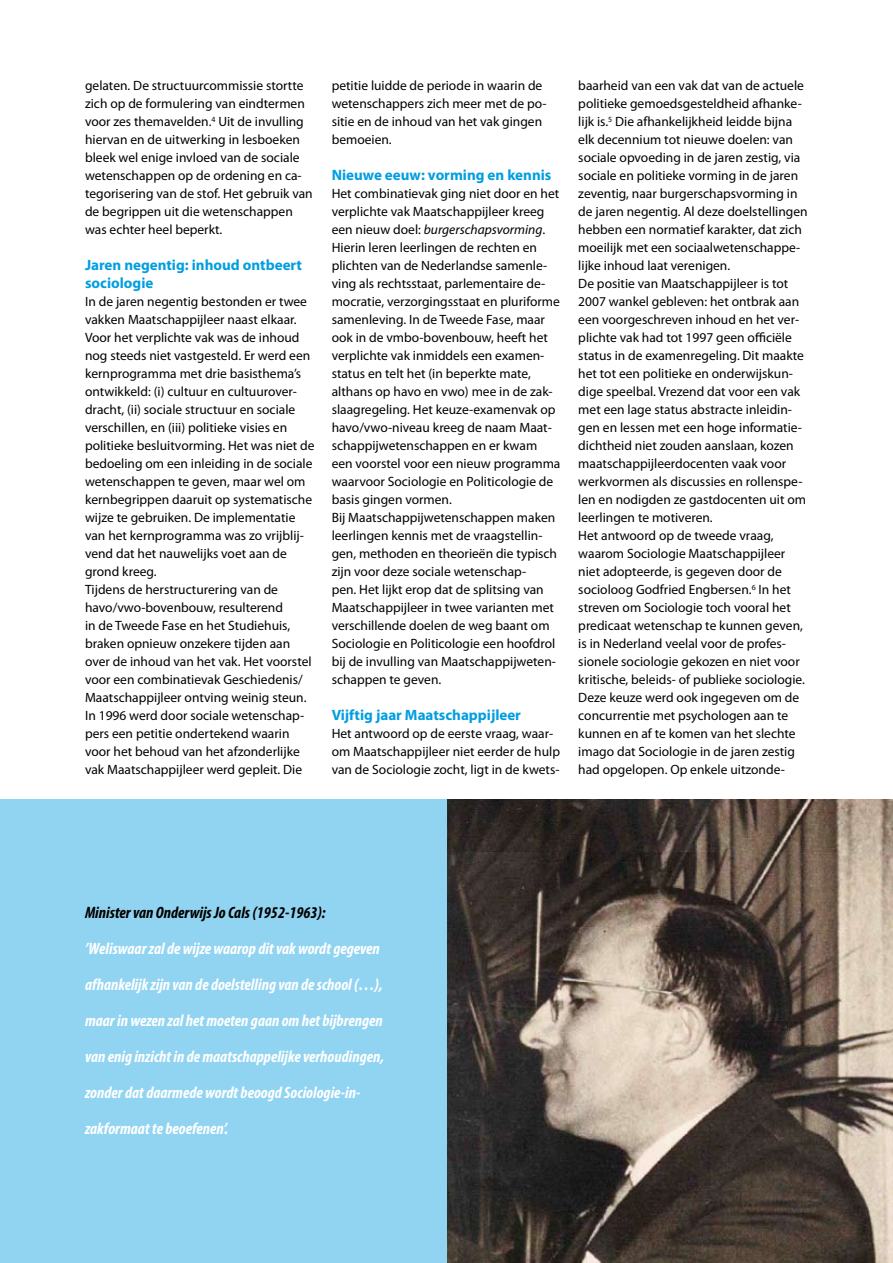
<style>
.page{position:relative;width:893px;height:1263px;background:#fff}
.page>*{position:absolute;margin:0;border:0;box-sizing:border-box;transform-origin:0 0}
.t1{font:italic 700 condensed 16.5px/36px "Myriad Pro";color:#fff}
.t2{font:italic 700 condensed 16.5px "Myriad Pro";color:#000}
.t3{font:700 15px/18px "Myriad Pro";color:#009ee0}
.t4{font:13.5px/18px "Myriad Pro";color:#000}
.s1{font-style:italic}
</style>
<div class="page">
<div style="left:0;top:799px;width:893px;height:464px;background:#91d4f2"></div>
<img style="left:448px;top:799px;width:445px;height:464px">
<p class="t4" style="left:85px;top:76px;width:229px">gelaten. De structuurcommissie stortte zich op de formulering van eindtermen voor zes themavelden.<sup>4</sup> Uit de invulling hiervan en de uitwerking in lesboeken bleek wel enige invloed van de sociale wetenschappen op de ordening en ca&shy;tegorisering van de stof. Het gebruik van de begrippen uit die wetenschappen was echter heel beperkt.</p>
<p class="t3" style="left:85px;top:255px;width:219px">Jaren negentig: inhoud ontbeert sociologie</p>
<p class="t4" style="left:85px;top:292px;width:231px">In de jaren negentig bestonden er twee vakken Maatschappijleer naast elkaar.<br>Voor het verplichte vak was de inhoud nog steeds niet vastgesteld. Er werd een kernprogramma met drie basisthema’s ontwikkeld: (i) cultuur en cultuurover&shy;dracht, (ii) sociale structuur en sociale verschillen, en (iii) politieke visies en politieke besluitvorming. Het was niet de bedoeling om een inleiding in de sociale wetenschappen te geven, maar wel om kernbegrippen daaruit op systematische wijze te gebruiken. De implementatie van het kernprogramma was zo vrijblij&shy;vend dat het nauwelijks voet aan de grond kreeg.<br>Tijdens de herstructurering van de havo/vwo-bovenbouw, resulterend<br>in de Tweede Fase en het Studiehuis, braken opnieuw onzekere tijden aan over de inhoud van het vak. Het voorstel voor een combinatievak Geschiedenis/ Maatschappijleer ontving weinig steun.<br>In 1996 werd door sociale wetenschap&shy;pers een petitie ondertekend waarin voor het behoud van het afzonderlijke vak Maatschappijleer werd gepleit. Die</p>
<p class="t4" style="left:332px;top:76px;width:216px">petitie luidde de periode in waarin de wetenschappers zich meer met de po&shy;sitie en de inhoud van het vak gingen bemoeien.</p>
<p class="t3" style="left:332px;top:165px;width:221px">Nieuwe eeuw: vorming en kennis</p>
<p class="t4" style="left:332px;top:184px;width:230px">Het combinatievak ging niet door en het verplichte vak Maatschappijleer kreeg een nieuw doel: <span class="s1">burgerschapsvorming</span>.<br>Hierin leren leerlingen de rechten en plichten van de Nederlandse samenle&shy;ving als rechtsstaat, parlementaire de&shy;mocratie, verzorgingsstaat en pluriforme samenleving. In de Tweede Fase, maar ook in de vmbo-bovenbouw, heeft het verplichte vak inmiddels een examen&shy;status en telt het (in beperkte mate, althans op havo en vwo) mee in de zak&shy;slaagregeling. Het keuze-examenvak op havo/vwo-niveau kreeg de naam Maat&shy;schappijwetenschappen en er kwam een voorstel voor een nieuw programma waarvoor Sociologie en Politicologie de basis gingen vormen.<br>Bij Maatschappijwetenschappen maken leerlingen kennis met de vraagstellin&shy;gen, methoden en theorieën die typisch zijn voor deze sociale wetenschap-<br>pen. Het lijkt erop dat de splitsing van Maatschappijleer in twee varianten met verschillende doelen de weg baant om Sociologie en Politicologie een hoofdrol bij de invulling van Maatschappijweten&shy;schappen te geven.</p>
<p class="t3" style="left:332px;top:705px;width:191px">Vijftig jaar Maatschappijleer</p>
<p class="t4" style="left:332px;top:724px;width:230px">Het antwoord op de eerste vraag, waar&shy;om Maatschappijleer niet eerder de hulp van de Sociologie zocht, ligt in de kwets-</p>
<p class="t4" style="left:578px;top:76px;width:231px">baarheid van een vak dat van de actuele politieke gemoedsgesteldheid afhanke&shy;lijk is.<sup>5</sup> Die afhankelijkheid leidde bijna elk decennium tot nieuwe doelen: van sociale opvoeding in de jaren zestig, via sociale en politieke vorming in de jaren zeventig, naar burgerschapsvorming in de jaren negentig. Al deze doelstellingen hebben een normatief karakter, dat zich moeilijk met een sociaalwetenschappe&shy;lijke inhoud laat verenigen.<br>De positie van Maatschappijleer is tot 2007 wankel gebleven: het ontbrak aan een voorgeschreven inhoud en het ver&shy;plichte vak had tot 1997 geen officiële status in de examenregeling. Dit maakte het tot een politieke en onderwijskun&shy;dige speelbal. Vrezend dat voor een vak met een lage status abstracte inleidin&shy;gen en lessen met een hoge informatie&shy;dichtheid niet zouden aanslaan, kozen maatschappijleerdocenten vaak voor werkvormen als discussies en rollenspe&shy;len en nodigden ze gastdocenten uit om leerlingen te motiveren.<br>Het antwoord op de tweede vraag, waarom Sociologie Maatschappijleer niet adopteerde, is gegeven door de socioloog Godfried Engbersen.<sup>6</sup> In het streven om Sociologie toch vooral het predicaat wetenschap te kunnen geven, is in Nederland veelal voor de profes&shy;sionele sociologie gekozen en niet voor kritische, beleids- of publieke sociologie.<br>Deze keuze werd ook ingegeven om de concurrentie met psychologen aan te kunnen en af te komen van het slechte imago dat Sociologie in de jaren zestig had opgelopen. Op enkele uitzonde-</p>
<p class="t2" style="left:85px;top:902px;width:242px">Minister van Onderwijs Jo Cals (1952-1963):</p>
<p class="t1" style="left:85px;top:930px;width:301px">’Weliswaar zal de wijze waarop dit vak wordt gegeven afhankelijk zijn van de doelstelling van de school (…), maar in wezen zal het moeten gaan om het bijbrengen van enig inzicht in de maatschappelijke verhoudingen, zonder dat daarmede wordt beoogd Sociologie-in&shy;zakformaat te beoefenen’.</p>
</div>
